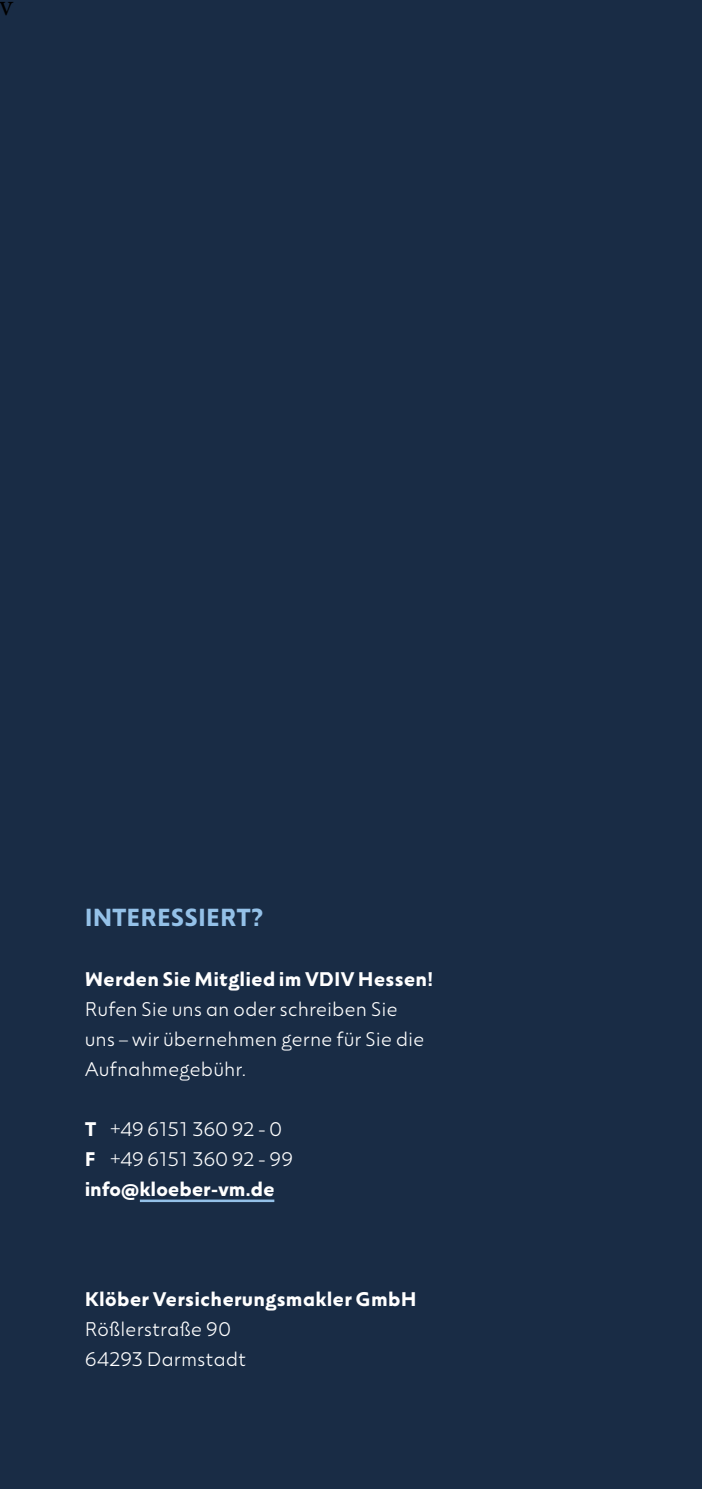
<style>
.page{position:relative;width:702px;height:1489px;background:#fff}
.page>*{position:absolute;margin:0;border:0;box-sizing:border-box;transform-origin:0 0}
.t1{font:30px "Minion Pro";color:#000}
.t2{font:500 25px "Sigmund PRO";letter-spacing:.03em;color:#94c1e8}
.t3{font:200 20px "Sigmund PRO";letter-spacing:.03em;color:#fff}
.t4{font:500 20px "Sigmund PRO";letter-spacing:.04em;color:#fff}
.t5{font:200 20px "Sigmund PRO";color:#fff}
.s1{font-weight:500}
</style>
<div class="page">
<div style="left:0;top:0;width:702px;height:1488px;background:#192c45"></div>
<hr style="left:140px;top:1199px;width:134px;height:2px;background:#94c1e8">
<h1 class="t1" style="left:0;top:-15px;width:15px">v</h1>
<p class="t2" style="left:85px;top:897px;width:180px">INTERESSIERT?</p>
<p class="t4" style="left:85px;top:963px;width:349px">Werden Sie Mitglied im VDIV Hessen!</p>
<p class="t3" style="left:85px;top:993px;width:314px">Rufen Sie uns an oder schreiben Sie</p>
<p class="t3" style="left:85px;top:1023px;width:340px">uns – wir übernehmen gerne für Sie die</p>
<p class="t3" style="left:85px;top:1053px;width:163px">Aufnahmegebühr.</p>
<p class="t5" style="left:85px;top:1113px;width:198px"><span class="s1">T</span> +49 6151 360 92 - 0</p>
<p class="t5" style="left:85px;top:1143px;width:209px"><span class="s1">F</span> +49 6151 360 92 - 99</p>
<p class="t4" style="left:85px;top:1173px;width:191px">info@kloeber-vm.de</p>
<p class="t4" style="left:85px;top:1282px;width:333px">Klöber Versicherungsmakler GmbH</p>
<p class="t3" style="left:85px;top:1313px;width:147px">Rößlerstraße 90</p>
<p class="t3" style="left:85px;top:1343px;width:162px">64293 Darmstadt</p>
</div>
